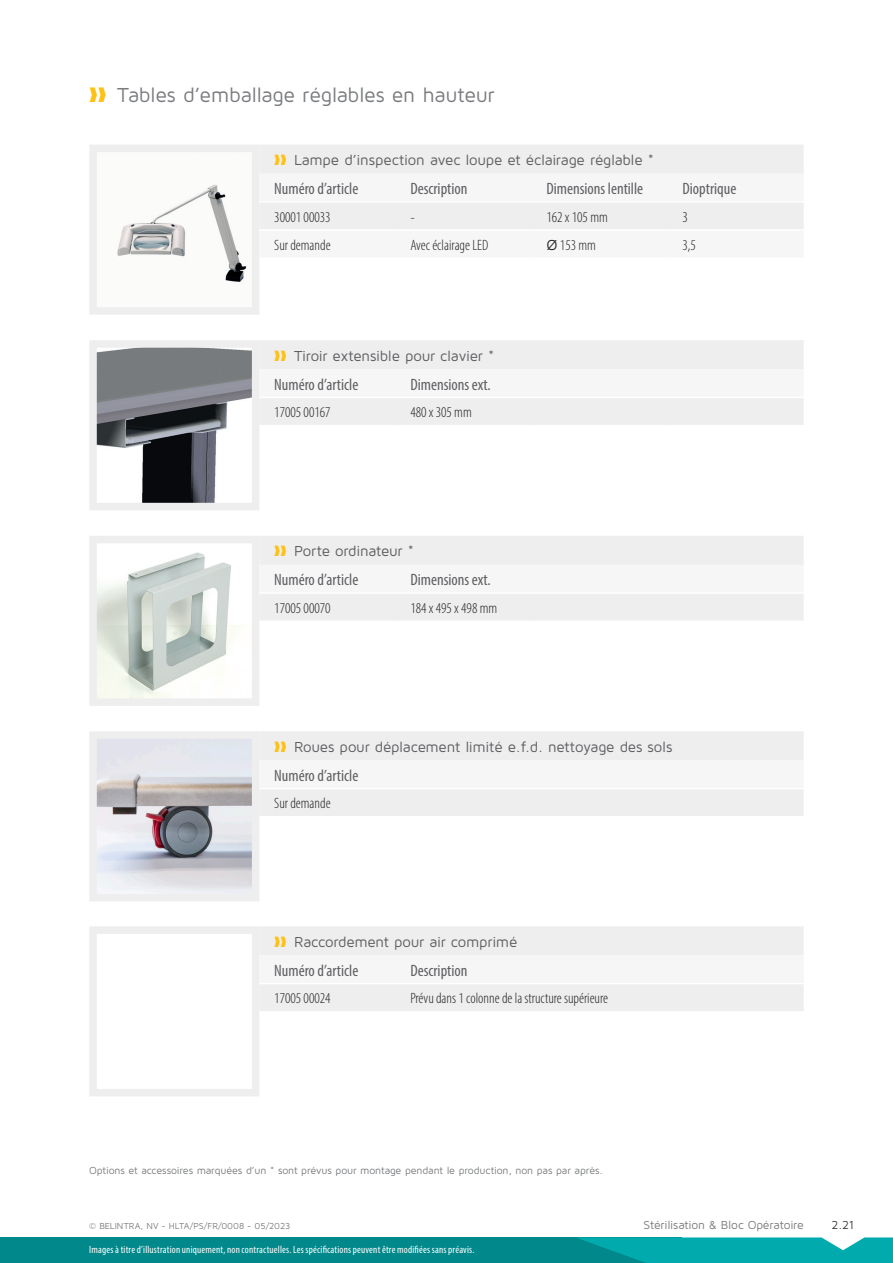
<style>
.page{position:relative;width:893px;height:1263px;background:#fff}
.page>*{position:absolute;margin:0;border:0;box-sizing:border-box;transform-origin:0 0}
.t1{font:21px "Maven Pro";letter-spacing:-.02em;color:#7a7c7f}
.table__header_2_NL{font:condensed 16.5px "Myriad Pro";color:#5f5f62}
.t2{font:15px "Maven Pro";letter-spacing:-.015em;color:#5f5f62}
.table__body_NL{font:300 condensed 15px "Myriad Pro";color:#231f20}
.t3{font:12px "Maven Pro";letter-spacing:-.015em;color:#7a7c7f}
.t4{font:12px "Maven Pro";color:#3c3c3d}
.t5{font:condensed 10.5px "Myriad Pro";letter-spacing:.015em;color:#fff}
.main__body_NL{font:10.5px "Maven Pro";letter-spacing:-.015em;color:#7a7c7f}
.Paragraph_Style_2{font:9px "Maven Pro";letter-spacing:-.005em;color:#7a7c7f}
.s1{color:#fec115}
.s2{font-family:"Maven Pro";font-weight:400;font-stretch:normal}
</style>
<div class="page">
<img style="left:117px;top:184px;width:130px;height:98px">
<div style="left:89px;top:145px;width:170px;height:170px;border:8px solid #eeeeef"></div>
<img style="left:98px;top:349px;width:152px;height:152px">
<div style="left:89px;top:340px;width:170px;height:170px;border:8px solid #eeeeef"></div>
<img style="left:98px;top:552px;width:142px;height:145px">
<div style="left:89px;top:536px;width:170px;height:170px;border:8px solid #eeeeef"></div>
<img style="left:98px;top:740px;width:152px;height:152px">
<div style="left:89px;top:731px;width:170px;height:170px;border:8px solid #eeeeef"></div>
<div style="left:89px;top:926px;width:170px;height:170px;background:#fff;border:8px solid #eeeeef"></div>
<div style="left:0;top:1237px;width:682px;height:26px;background:#00888a"></div>
<svg style="left:576px;top:1237px;width:317px;height:26px;background:#0ba9ac"></svg>
<div style="left:259px;top:145px;width:545px;height:29px;background:#eeeeef"></div>
<div style="left:259px;top:203px;width:545px;height:26px;background:#eeeeef"></div>
<div style="left:259px;top:340px;width:545px;height:85px;background:#eeeeef"></div>
<div style="left:259px;top:369px;width:545px;height:28px;background:#f6f6f7"></div>
<hr style="left:259px;top:397px;width:136px;height:1px;background:#fff">
<hr style="left:395px;top:397px;width:136px;height:1px;background:#fff">
<hr style="left:531px;top:397px;width:137px;height:1px;background:#fff">
<hr style="left:668px;top:397px;width:136px;height:1px;background:#fff">
<div style="left:259px;top:536px;width:545px;height:84px;background:#eeeeef"></div>
<div style="left:259px;top:565px;width:545px;height:27px;background:#f6f6f7"></div>
<hr style="left:259px;top:592px;width:136px;height:2px;background:#fff">
<hr style="left:395px;top:592px;width:136px;height:2px;background:#fff">
<hr style="left:531px;top:592px;width:137px;height:2px;background:#fff">
<hr style="left:668px;top:592px;width:136px;height:2px;background:#fff">
<div style="left:259px;top:731px;width:545px;height:85px;background:#eeeeef"></div>
<div style="left:259px;top:760px;width:545px;height:28px;background:#f6f6f7"></div>
<hr style="left:259px;top:788px;width:136px;height:1px;background:#fff">
<hr style="left:395px;top:788px;width:136px;height:1px;background:#fff">
<hr style="left:531px;top:788px;width:137px;height:1px;background:#fff">
<hr style="left:668px;top:788px;width:136px;height:1px;background:#fff">
<div style="left:259px;top:926px;width:545px;height:85px;background:#eeeeef"></div>
<div style="left:259px;top:955px;width:545px;height:28px;background:#f6f6f7"></div>
<hr style="left:259px;top:983px;width:136px;height:1px;background:#fff">
<hr style="left:668px;top:983px;width:136px;height:1px;background:#fff">
<hr style="left:395px;top:983px;width:136px;height:1px;background:#fff">
<hr style="left:531px;top:983px;width:137px;height:1px;background:#fff">
<p class="t1" style="left:89px;top:82px;width:407px"><span class="s1">❱❱</span> Tables d’emballage réglables en hauteur</p>
<p class="t2" style="left:274px;top:151px;width:381px"><span class="s1">❱❱</span> Lampe d’inspection avec loupe et éclairage réglable *</p>
<p class="table__header_2_NL" style="left:274px;top:178px;width:86px">Numéro d’article</p>
<p class="table__header_2_NL" style="left:410px;top:178px;width:59px">Description</p>
<p class="table__header_2_NL" style="left:546px;top:178px;width:98px">Dimensions lentille</p>
<p class="table__header_2_NL" style="left:682px;top:178px;width:55px">Dioptrique</p>
<p class="table__body_NL" style="left:274px;top:208px;width:58px">30001 00033</p>
<p class="table__body_NL" style="left:410px;top:208px;width:6px">-</p>
<p class="table__body_NL" style="left:546px;top:208px;width:63px">162 x 105 mm</p>
<p class="table__body_NL" style="left:682px;top:208px;width:7px">3</p>
<p class="table__body_NL" style="left:274px;top:236px;width:58px">Sur demande</p>
<p class="table__body_NL" style="left:410px;top:236px;width:80px">Avec éclairage LED</p>
<p class="table__body_NL" style="left:546px;top:236px;width:51px"><span class="s2">Ø</span> 153 mm</p>
<p class="table__body_NL" style="left:682px;top:236px;width:15px">3,5</p>
<p class="t2" style="left:274px;top:346px;width:222px"><span class="s1">❱❱</span> Tiroir extensible pour clavier *</p>
<p class="table__header_2_NL" style="left:274px;top:374px;width:86px">Numéro d’article</p>
<p class="table__header_2_NL" style="left:410px;top:374px;width:82px">Dimensions ext.</p>
<p class="table__body_NL" style="left:274px;top:403px;width:58px">17005 00167</p>
<p class="table__body_NL" style="left:410px;top:403px;width:63px">480 x 305 mm</p>
<p class="t2" style="left:274px;top:542px;width:141px"><span class="s1">❱❱</span> Porte ordinateur *</p>
<p class="table__header_2_NL" style="left:274px;top:570px;width:86px">Numéro d’article</p>
<p class="table__header_2_NL" style="left:410px;top:570px;width:82px">Dimensions ext.</p>
<p class="table__body_NL" style="left:274px;top:599px;width:58px">17005 00070</p>
<p class="table__body_NL" style="left:410px;top:599px;width:88px">184 x 495 x 498 mm</p>
<p class="t2" style="left:274px;top:737px;width:400px"><span class="s1">❱❱</span> Roues pour déplacement limité e.f.d. nettoyage des sols</p>
<p class="table__header_2_NL" style="left:274px;top:765px;width:86px">Numéro d’article</p>
<p class="table__body_NL" style="left:274px;top:794px;width:58px">Sur demande</p>
<p class="t2" style="left:274px;top:932px;width:245px"><span class="s1">❱❱</span> Raccordement pour air comprimé</p>
<p class="table__header_2_NL" style="left:274px;top:960px;width:86px">Numéro d’article</p>
<p class="table__header_2_NL" style="left:410px;top:960px;width:59px">Description</p>
<p class="table__body_NL" style="left:274px;top:989px;width:58px">17005 00024</p>
<p class="table__body_NL" style="left:410px;top:989px;width:199px">Prévu dans 1 colonne de la structure supérieure</p>
<p class="main__body_NL" style="left:89px;top:1164px;width:515px">Options et accessoires marquées d’un * sont prévus pour montage pendant le production, non pas par après.</p>
<p class="Paragraph_Style_2" style="left:89px;top:1220px;width:202px">© BELINTRA, NV - HLTA/PS/FR/0008 - 05/2023</p>
<p class="t5" style="left:89px;top:1244px;width:387px">Images à titre d’illustration uniquement, non contractuelles. Les spécifications peuvent être modifiées sans préavis.</p>
<p class="t3" style="left:644px;top:1217px;width:162px">Stérilisation &amp; Bloc Opératoire</p>
<p class="t4" style="left:831px;top:1217px;width:24px">2.21</p>
</div>
